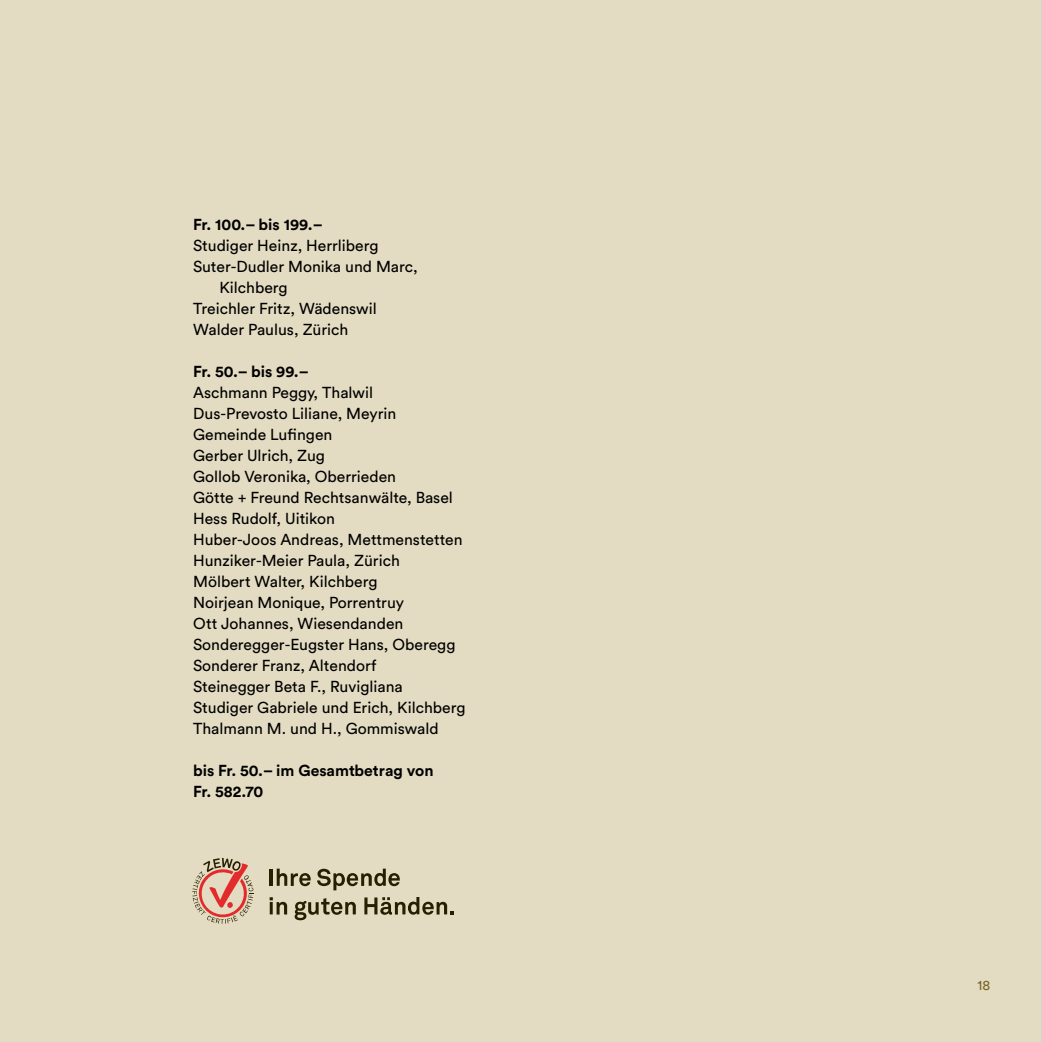
<style>
.page{position:relative;width:1042px;height:1042px;background:#e4dcc2}
.page>*{position:absolute;margin:0;border:0;box-sizing:border-box;transform-origin:0 0}
.t1{font:15.75px/21px "Circular Pro";color:#000}
.t2{font:700 15.75px/21px "Circular Pro";color:#000}
.t3{font:14px "Circular Pro";color:#897935}
</style>
<div class="page">
<svg style="left:192px;top:858px;width:62px;height:66px"></svg>
<hr style="left:270px;top:869px;width:3px;height:17px;background:#271f00">
<svg style="left:277px;top:868px;width:34px;height:18px"></svg>
<svg style="left:317px;top:868px;width:83px;height:22px"></svg>
<svg style="left:270px;top:897px;width:17px;height:17px"></svg>
<svg style="left:295px;top:898px;width:61px;height:22px"></svg>
<svg style="left:364px;top:897px;width:90px;height:18px"></svg>
<hr style="left:1041px;top:0;width:1px;height:1042px;background:#d1d1cf">
<p class="t2" style="left:193px;top:214px;width:131px">Fr. 100.– bis 199.–</p>
<p class="t1" style="left:193px;top:234px;width:187px">Studiger Heinz, Herrliberg</p>
<p class="t1" style="left:193px;top:255px;width:226px">Suter-Dudler Monika und Marc,</p>
<p class="t1" style="left:219px;top:276px;width:70px">Kilchberg</p>
<p class="t1" style="left:193px;top:297px;width:185px">Treichler Fritz, Wädenswil</p>
<p class="t1" style="left:193px;top:318px;width:157px">Walder Paulus, Zürich</p>
<p class="t2" style="left:193px;top:360px;width:117px">Fr. 50.– bis 99.–</p>
<p class="t1" style="left:193px;top:381px;width:274px">Aschmann Peggy, Thalwil<br>Dus-Prevosto Liliane, Meyrin<br>Gemeinde Lufingen<br>Gerber Ulrich, Zug<br>Gollob Veronika, Oberrieden<br>Götte + Freund Rechtsanwälte, Basel<br>Hess Rudolf, Uitikon<br>Huber-Joos Andreas, Mettmenstetten<br>Hunziker-Meier Paula, Zürich<br>Mölbert Walter, Kilchberg<br>Noirjean Monique, Porrentruy<br>Ott Johannes, Wiesendanden<br>Sonderegger-Eugster Hans, Oberegg<br>Sonderer Franz, Altendorf<br>Steinegger Beta F., Ruvigliana<br>Studiger Gabriele und Erich, Kilchberg<br>Thalmann M. und H., Gommiswald</p>
<p class="t2" style="left:193px;top:759px;width:242px">bis Fr. 50.– im Gesamtbetrag von<br>Fr. 582.70</p>
<p class="t3" style="left:977px;top:976px;width:14px">18</p>
</div>
